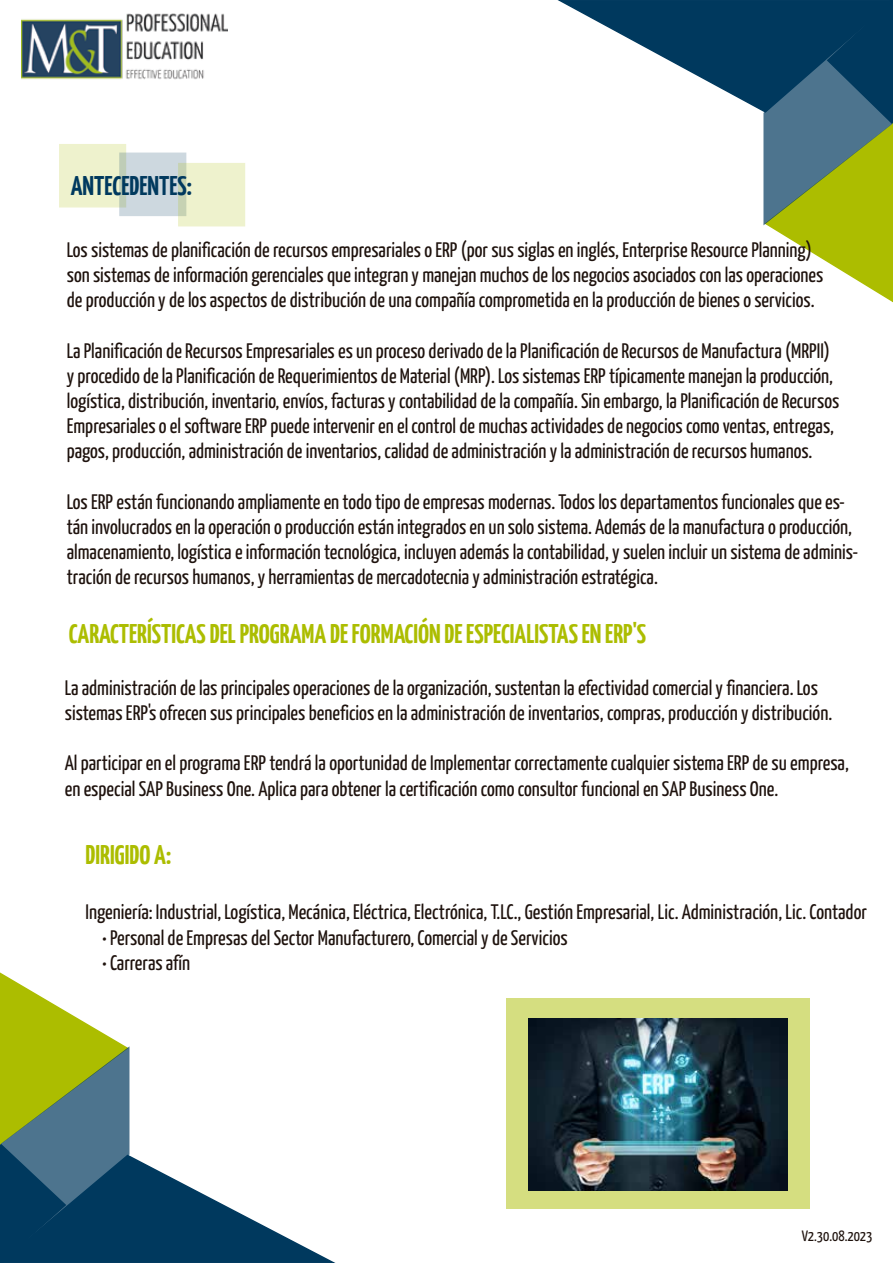
<style>
.page{position:relative;width:893px;height:1263px;background:#fff}
.page>*{position:absolute;margin:0;border:0;box-sizing:border-box;transform-origin:0 0}
.t1{font:700 27px "Yanone Kaffeesatz";color:#acbd00}
.t2{font:700 27px "Yanone Kaffeesatz";color:#00395e}
.t3{font:21px/25.2px "Yanone Kaffeesatz";color:#1e120d}
.t4{font:15px "Yanone Kaffeesatz";color:#1e120d}
</style>
<div class="page">
<svg style="left:557px;top:0;width:336px;height:303px"></svg>
<svg style="left:0;top:972px;width:336px;height:291px"></svg>
<div style="left:59px;top:144px;width:67px;height:64px;background:#eef2cd"></div>
<svg style="left:119px;top:153px;width:67px;height:63px;background:#cbd6da"></svg>
<svg style="left:178px;top:163px;width:67px;height:63px;background:#e9eeca"></svg>
<div style="left:506px;top:999px;width:303px;height:210px;background:#d5de80"></div>
<img style="left:529px;top:1018px;width:258px;height:172px">
<img style="left:21px;top:13px;width:207px;height:67px">
<p class="t2" style="left:71px;top:169px;width:123px">ANTECEDENTES:</p>
<p class="t3" style="left:67px;top:236px;width:758px">Los sistemas de planificación de recursos empresariales o ERP (por sus siglas en inglés, Enterprise Resource Planning) son sistemas de información gerenciales que integran y manejan muchos de los negocios asociados con las operaciones de producción y de los aspectos de distribución de una compañía comprometida en la producción de bienes o servicios.</p>
<p class="t3" style="left:67px;top:337px;width:774px">La Planificación de Recursos Empresariales es un proceso derivado de la Planificación de Recursos de Manufactura (MRPII) y procedido de la Planificación de Requerimientos de Material (MRP). Los sistemas ERP típicamente manejan la producción, logística, distribución, inventario, envíos, facturas y contabilidad de la compañía. Sin embargo, la Planificación de Recursos Empresariales o el software ERP puede intervenir en el control de muchas actividades de negocios como ventas, entregas, pagos, producción, administración de inventarios, calidad de administración y la administración de recursos humanos.</p>
<p class="t3" style="left:67px;top:488px;width:793px">Los ERP están funcionando ampliamente en todo tipo de empresas modernas. Todos los departamentos funcionales que es&shy;tán involucrados en la operación o producción están integrados en un solo sistema. Además de la manufactura o producción, almacenamiento, logística e información tecnológica, incluyen además la contabilidad, y suelen incluir un sistema de adminis&shy;tración de recursos humanos, y herramientas de mercadotecnia y administración estratégica.</p>
<p class="t1" style="left:69px;top:618px;width:579px">CARACTERÍSTICAS DEL PROGRAMA DE FORMACIÓN DE ESPECIALISTAS EN ERP'S</p>
<p class="t3" style="left:65px;top:674px;width:769px">La administración de las principales operaciones de la organización, sustentan la efectividad comercial y financiera. Los sistemas ERP's ofrecen sus principales beneficios en la administración de inventarios, compras, producción y distribución.</p>
<p class="t3" style="left:65px;top:750px;width:786px">Al participar en el programa ERP tendrá la oportunidad de Implementar correctamente cualquier sistema ERP de su empresa, en especial SAP Business One. Aplica para obtener la certificación como consultor funcional en SAP Business One.</p>
<p class="t1" style="left:86px;top:838px;width:87px">DIRIGIDO A:</p>
<p class="t3" style="left:86px;top:899px;width:783px">Ingeniería: Industrial, Logística, Mecánica, Eléctrica, Electrónica, T.LC., Gestión Empresarial, Lic. Administración, Lic. Contador</p>
<p class="t3" style="left:102px;top:924px;width:467px">• Personal de Empresas del Sector Manufacturero, Comercial y de Servicios</p>
<p class="t3" style="left:102px;top:949px;width:90px">• Carreras afín</p>
<p class="t4" style="left:802px;top:1227px;width:72px">V2.30.08.2023</p>
</div>
